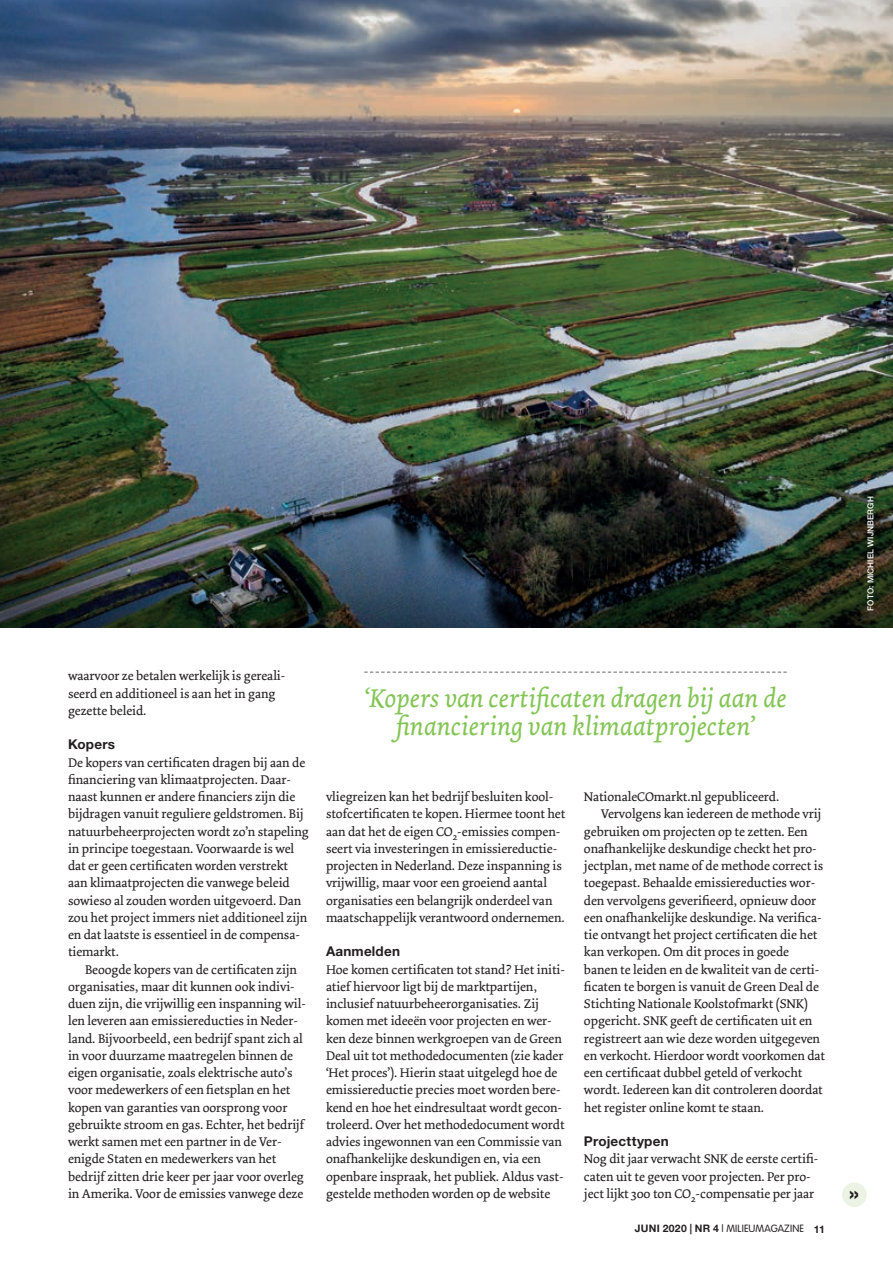
<style>
.page{position:relative;width:893px;height:1263px;background:#fff}
.page>*{position:absolute;margin:0;border:0;box-sizing:border-box;transform-origin:0 0}
.t1{font:italic 27px/28.5px "Dolly";color:#83c555;text-align:center}
.t2{font:700 22.5px "Helvetica Neue LT Std";color:#231f20}
.t3{font:700 13.5px "Helvetica Neue LT Std";letter-spacing:.015em;color:#231f20}
.t4{font:13.2px/17.2px "Dolly";letter-spacing:-.005em;color:#231f20}
.t5{font:300 10.35px "VAG Rounded";letter-spacing:.02em;color:#231f20}
.t6{font:500 8.25px "Helvetica Neue LT Std";letter-spacing:.01em;color:#fff}
.s1{font-family:"Helvetica Neue LT Std";font-weight:700}
.s2{font-family:"Helvetica Neue LT Std";font-weight:700;font-size:10.5px}
</style>
<div class="page">
<img style="left:0;top:0;width:893px;height:628px">
<svg style="left:364px;top:671px;width:423px;height:2px"></svg>
<div style="left:842px;top:1182px;width:25px;height:25px;background:#ebf4e4;border-radius:50%"></div>
<p class="t4" style="left:68px;top:668px;width:219px">waarvoor ze betalen werkelijk is gereali&shy;seerd en additioneel is aan het in gang gezette beleid.</p>
<p class="t3" style="left:68px;top:736px;width:49px">Kopers</p>
<p class="t4" style="left:68px;top:754px;width:242px">De kopers van certificaten dragen bij aan de financiering van klimaatprojecten. Daar&shy;naast kunnen er andere financiers zijn die bijdragen vanuit reguliere geldstromen. Bij natuurbeheerprojecten wordt zo’n stapeling in principe toegestaan. Voorwaarde is wel dat er geen certificaten worden verstrekt aan klimaatprojecten die vanwege beleid sowieso al zouden worden uitgevoerd. Dan zou het project immers niet additioneel zijn en dat laatste is essentieel in de compensa&shy;tiemarkt.</p>
<p class="t4" style="left:68px;top:961px;width:239px;text-indent:17px">Beoogde kopers van de certificaten zijn organisaties, maar dit kunnen ook indivi&shy;duen zijn, die vrijwillig een inspanning wil&shy;len leveren aan emissiereducties in Neder&shy;land. Bijvoorbeeld, een bedrijf spant zich al in voor duurzame maatregelen binnen de eigen organisatie, zoals elektrische auto’s voor medewerkers of een fietsplan en het kopen van garanties van oorsprong voor gebruikte stroom en gas. Echter, het bedrijf werkt samen met een partner in de Ver&shy;enigde Staten en medewerkers van het bedrijf zitten drie keer per jaar voor overleg in Amerika. Voor de emissies vanwege deze</p>
<h1 class="t1" style="left:364px;top:684px;width:424px">‘Kopers van certificaten dragen bij aan de financiering van klimaatprojecten’</h1>
<p class="t4" style="left:326px;top:788px;width:241px">vliegreizen kan het bedrijf besluiten kool&shy;stofcertificaten te kopen. Hiermee toont het aan dat het de eigen CO<sub>2</sub>-emissies compen&shy;seert via investeringen in emissiereductie&shy;projecten in Nederland. Deze inspanning is vrijwillig, maar voor een groeiend aantal organisaties een belangrijk onderdeel van maatschappelijk verantwoord ondernemen.</p>
<p class="t3" style="left:326px;top:943px;width:76px">Aanmelden</p>
<p class="t4" style="left:326px;top:961px;width:240px">Hoe komen certificaten tot stand? Het initi&shy;atief hiervoor ligt bij de marktpartijen, inclusief natuurbeheerorganisaties. Zij komen met ideeën voor projecten en wer&shy;ken deze binnen werkgroepen van de Green Deal uit tot methodedocumenten (zie kader ‘Het proces’). Hierin staat uitgelegd hoe de emissiereductie precies moet worden bere&shy;kend en hoe het eindresultaat wordt gecon&shy;troleerd. Over het methodedocument wordt advies ingewonnen van een Commissie van onafhankelijke deskundigen en, via een openbare inspraak, het publiek. Aldus vast&shy;gestelde methoden worden op de website</p>
<p class="t4" style="left:584px;top:788px;width:197px">NationaleCOmarkt.nl gepubliceerd.</p>
<p class="t4" style="left:601px;top:806px;width:222px">Vervolgens kan iedereen de methode vrij</p>
<p class="t4" style="left:584px;top:823px;width:225px">gebruiken om projecten op te zetten. Een</p>
<p class="t4" style="left:584px;top:840px;width:234px">onafhankelijke deskundige checkt het pro-</p>
<p class="t4" style="left:584px;top:857px;width:241px">jectplan, met name of de methode correct is</p>
<p class="t4" style="left:584px;top:875px;width:233px">toegepast. Behaalde emissiereducties wor-</p>
<p class="t4" style="left:584px;top:892px;width:234px">den vervolgens geverifieerd, opnieuw door</p>
<p class="t4" style="left:584px;top:909px;width:239px">een onafhankelijke deskundige. Na verifica-</p>
<p class="t4" style="left:584px;top:926px;width:235px">tie ontvangt het project certificaten die het</p>
<p class="t4" style="left:584px;top:944px;width:207px">kan verkopen. Om dit proces in goede</p>
<p class="t4" style="left:584px;top:961px;width:237px">banen te leiden en de kwaliteit van de certi-</p>
<p class="t4" style="left:584px;top:978px;width:236px">ficaten te borgen is vanuit de Green Deal de</p>
<p class="t4" style="left:584px;top:995px;width:225px">Stichting Nationale Koolstofmarkt (SNK)</p>
<p class="t4" style="left:584px;top:1013px;width:230px">opgericht. SNK geeft de certificaten uit en</p>
<p class="t4" style="left:584px;top:1030px;width:238px">registreert aan wie deze worden uitgegeven</p>
<p class="t4" style="left:584px;top:1047px;width:242px">en verkocht. Hierdoor wordt voorkomen dat</p>
<p class="t4" style="left:584px;top:1064px;width:220px">een certificaat dubbel geteld of verkocht</p>
<p class="t4" style="left:584px;top:1082px;width:240px">wordt. Iedereen kan dit controleren doordat</p>
<p class="t4" style="left:584px;top:1099px;width:182px">het register online komt te staan.</p>
<p class="t3" style="left:584px;top:1133px;width:86px">Projecttypen</p>
<p class="t4" style="left:584px;top:1151px;width:236px">Nog dit jaar verwacht SNK de eerste certifi&shy;caten uit te geven voor projecten. Per pro&shy;ject lijkt 300 ton CO<sub>2</sub>-compensatie per jaar</p>
<p class="t5" style="left:635px;top:1223px;width:192px"><span class="s1">JUNI 2020 | NR 4</span> | MILIEUMAGAZINE <span class="s2">11</span></p>
<p class="t6" style="left:866px;top:611px;width:116px;rotate:-90deg">FOTO: MICHIEL WIJNBERGH</p>
<h2 class="t2" style="left:849px;top:1179px;width:11px">»</h2>
</div>
